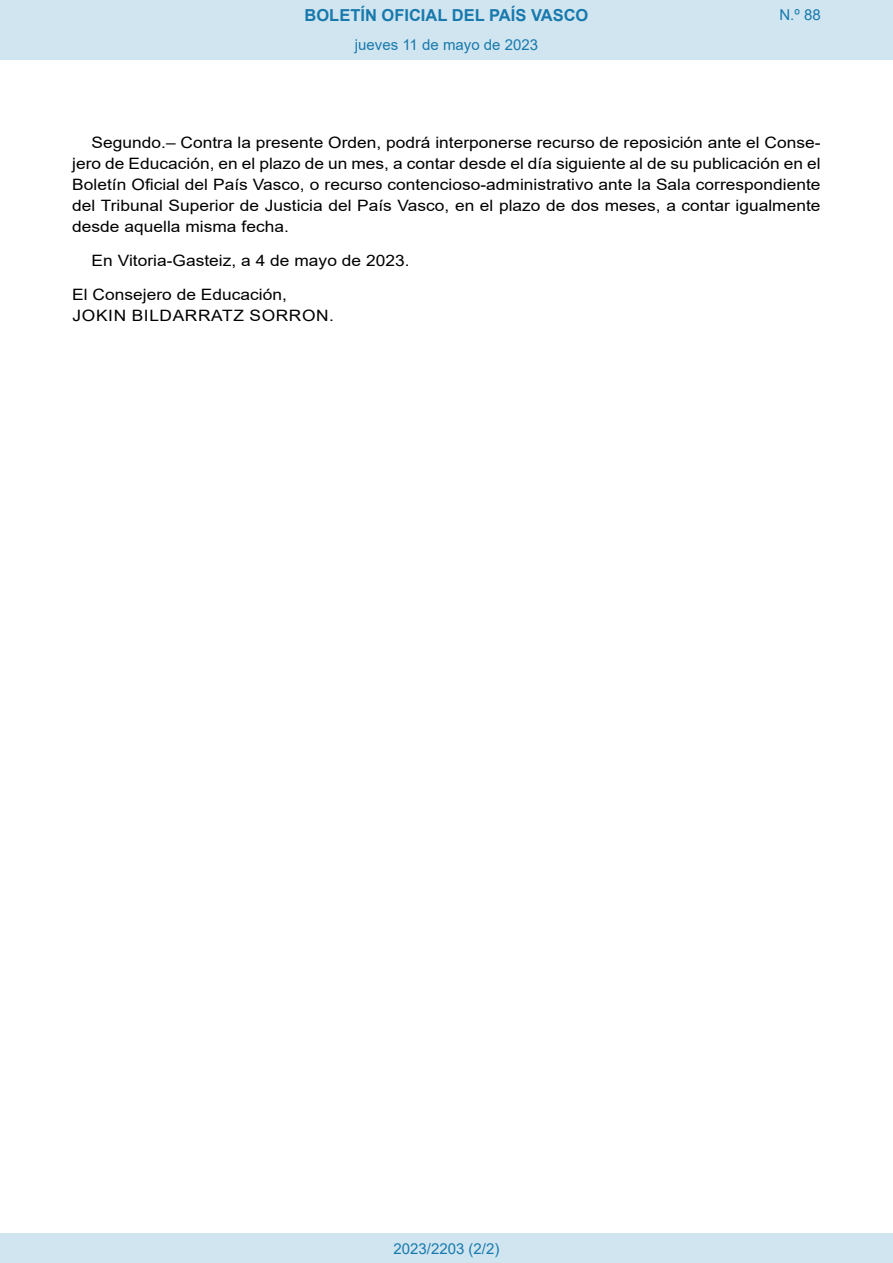
<style>
.page{position:relative;width:893px;height:1263px;background:#fff}
.page>*{position:absolute;margin:0;border:0;box-sizing:border-box;transform-origin:0 0}
.t1{font:700 16.5px "Arial";color:#1879ad}
.BOPVDetalle{font:15.6px/21px "Arial";color:#000;text-align:justify;scale:1.11 1}
.BOPVFirmaLugFec{font:15.6px "Arial";color:#000;scale:1.11 1}
.BOPVFirmaPuesto{font:15.6px "Arial";color:#000;scale:1.11 1}
.BOPVFirmaNombre{font:15.6px "Arial";letter-spacing:.035em;color:#000;scale:1.11 1}
.Paginacion_Centro{font:15px "Arial";color:#1879ad}
</style>
<div class="page">
<div style="left:0;top:0;width:893px;height:60px;background:#d0e5f0"></div>
<div style="left:0;top:1233px;width:893px;height:30px;background:#d0e5f0"></div>
<p class="t1" style="left:305px;top:3px;width:285px">BOLETÍN OFICIAL DEL PAÍS VASCO</p>
<p class="Paginacion_Centro" style="left:355px;top:35px;width:185px">jueves 11 de mayo de 2023</p>
<p class="Paginacion_Centro" style="left:779px;top:5px;width:43px">N.º 88</p>
<p class="BOPVDetalle" style="left:72px;top:132px;width:676px;text-indent:19px">Segundo.– Contra la presente Orden, podrá interponerse recurso de reposición ante el Conse&shy;jero de Educación, en el plazo de un mes, a contar desde el día siguiente al de su publicación en el Boletín Oficial del País Vasco, o recurso contencioso-administrativo ante la Sala correspondiente del Tribunal Superior de Justicia del País Vasco, en el plazo de dos meses, a contar igualmente desde aquella misma fecha.</p>
<p class="BOPVFirmaLugFec" style="left:92px;top:250px;width:288px">En Vitoria-Gasteiz, a 4 de mayo de 2023.</p>
<p class="BOPVFirmaPuesto" style="left:72px;top:283px;width:195px">El Consejero de Educación,</p>
<p class="BOPVFirmaNombre" style="left:73px;top:304px;width:237px">JOKIN BILDARRATZ SORRON.</p>
<p class="Paginacion_Centro" style="left:393px;top:1238px;width:107px">2023/2203 (2/2)</p>
</div>
